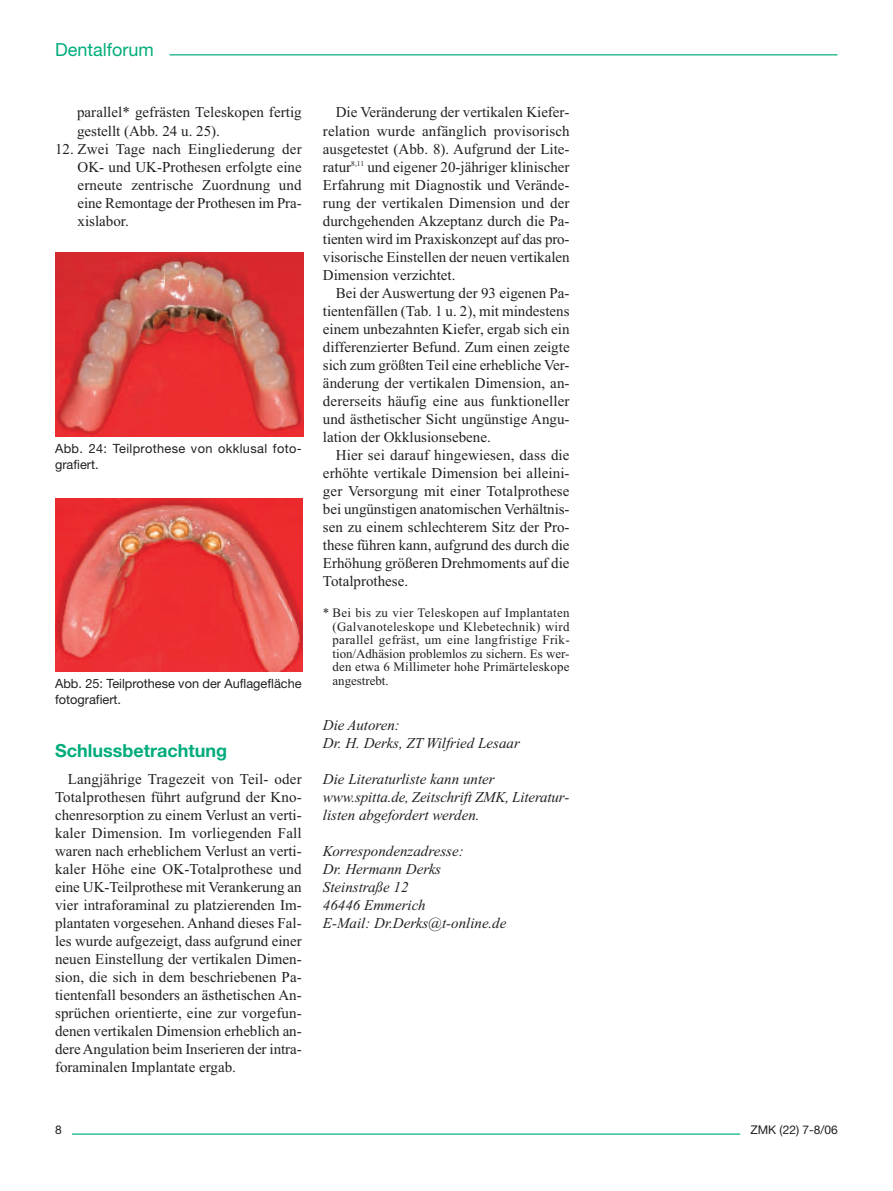
<style>
.page{position:relative;width:893px;height:1191px;background:#fff}
.page>*{position:absolute;margin:0;border:0;box-sizing:border-box;transform-origin:0 0}
.t1{font:700 18px "Helvetica Neue";color:#00ac7c}
.t2{font:18px "Helvetica Neue";color:#00ac7c}
.t3{font:15px/18px "Times";color:#231f20;text-align:justify}
.t4{font:italic 15px/18px "Times";color:#231f20}
.t5{font:12.9px/13.5px "Times";letter-spacing:.015em;color:#231f20;text-align:justify}
.t6{font:12.75px/15.3px "Helvetica Neue";color:#231f20}
.t7{font:12.75px/15.3px "Helvetica Neue";letter-spacing:.03em;color:#231f20}
.t8{font:12px "Helvetica Neue";color:#231f20}
.s1{color:#fff}
</style>
<div class="page">
<hr style="left:170px;top:54px;width:667px;height:1px;background:#00ac7c">
<hr style="left:55px;top:1133px;width:782px;height:1px;background:#00ac7c">
<hr style="left:740px;top:1132px;width:98px;height:3px;background:#fff">
<hr style="left:55px;top:1132px;width:17px;height:3px;background:#fff">
<img style="left:55px;top:253px;width:248px;height:183px">
<img style="left:55px;top:498px;width:247px;height:174px">
<p class="t2" style="left:55px;top:43px;width:100px">Dentalforum</p>
<p class="t3" style="left:77px;top:105px;width:226px">parallel* gefrästen Teleskopen fertig gestellt (Abb. 24 u. 25).</p>
<p class="t3" style="left:78px;top:141px;width:226px;text-indent:-22px">12. Zwei Tage nach Eingliederung der OK- und UK-Prothesen erfolgte eine erneute zentrische Zuordnung und eine Remontage der Prothesen im Pra&shy;xislabor.</p>
<p class="t7" style="left:55px;top:442px;width:248px">Abb. 24: Teilprothese von okklusal foto&shy;grafiert.</p>
<p class="t6" style="left:55px;top:677px;width:248px">Abb. 25: Teilprothese von der Auflagefläche fotografiert.</p>
<p class="t1" style="left:55px;top:744px;width:173px">Schlussbetrachtung</p>
<p class="t3" style="left:55px;top:771px;width:248px;text-indent:13px">Langjährige Tragezeit von Teil- oder Totalprothesen führt aufgrund der Kno&shy;chenresorption zu einem Verlust an verti&shy;kaler Dimension. Im vorliegenden Fall waren nach erheblichem Verlust an verti&shy;kaler Höhe eine OK-Totalprothese und eine UK-Teilprothese mit Verankerung an vier intraforaminal zu platzierenden Im&shy;plantaten vorgesehen. Anhand dieses Fal&shy;les wurde aufgezeigt, dass aufgrund einer neuen Einstellung der vertikalen Dimen&shy;sion, die sich in dem beschriebenen Pa&shy;tientenfall besonders an ästhetischen An&shy;sprüchen orientierte, eine zur vorgefun&shy;denen vertikalen Dimension erheblich an&shy;dere Angulation beim Inserieren der intra&shy;foraminalen Implantate ergab.</p>
<p class="t3" style="left:323px;top:105px;width:248px;text-indent:13px">Die Veränderung der vertikalen Kiefer&shy;relation wurde anfänglich provisorisch ausgetestet (Abb. 8). Aufgrund der Lite&shy;ratur<sup>8,11</sup> und eigener 20-jähriger klinischer Erfahrung mit Diagnostik und Verände&shy;rung der vertikalen Dimension und der durchgehenden Akzeptanz durch die Pa&shy;tienten wird im Praxiskonzept auf das pro&shy;visorische Einstellen der neuen vertikalen Dimension verzichtet.</p>
<p class="t3" style="left:323px;top:285px;width:248px;text-indent:13px">Bei der Auswertung der 93 eigenen Pa&shy;tientenfällen (Tab. 1 u. 2), mit mindestens einem unbezahnten Kiefer, ergab sich ein differenzierter Befund. Zum einen zeigte sich zum größten Teil eine erhebliche Ver&shy;änderung der vertikalen Dimension, an&shy;dererseits häufig eine aus funktioneller und ästhetischer Sicht ungünstige Angu&shy;lation der Okklusionsebene.</p>
<p class="t3" style="left:323px;top:447px;width:248px;text-indent:13px">Hier sei darauf hingewiesen, dass die erhöhte vertikale Dimension bei alleini&shy;ger Versorgung mit einer Totalprothese bei ungünstigen anatomischen Verhältnis&shy;sen zu einem schlechterem Sitz der Pro&shy;these führen kann, aufgrund des durch die Erhöhung größeren Drehmoments auf die Totalprothese.</p>
<p class="t5" style="left:333px;top:607px;width:239px;text-indent:-10px">* Bei bis zu vier Teleskopen auf Implantaten (Galvanoteleskope und Klebetechnik) wird parallel gefräst, um eine langfristige Frik&shy;tion/Adhäsion problemlos zu sichern. Es wer&shy;den etwa 6 Millimeter hohe Primärteleskope angestrebt.</p>
<p class="t4" style="left:323px;top:717px;width:198px">Die Autoren:<br>Dr. H. Derks, ZT Wilfried Lesaar</p>
<p class="t4" style="left:323px;top:771px;width:248px">Die Literaturliste kann unter www.spitta.de, Zeitschrift ZMK, Literatur&shy;listen abgefordert werden.</p>
<p class="t4" style="left:323px;top:843px;width:185px">Korrespondenzadresse:<br>Dr. Hermann Derks<br>Steinstraße 12<br>46446 Emmerich<br>E-Mail: Dr.Derks@t-online.de</p>
<p class="t8" style="left:55px;top:1125px;width:18px">8<span class="s1">m</span></p>
<p class="t8" style="left:740px;top:1125px;width:99px"><span class="s1">m</span>ZMK (22) 7-8/06</p>
</div>
